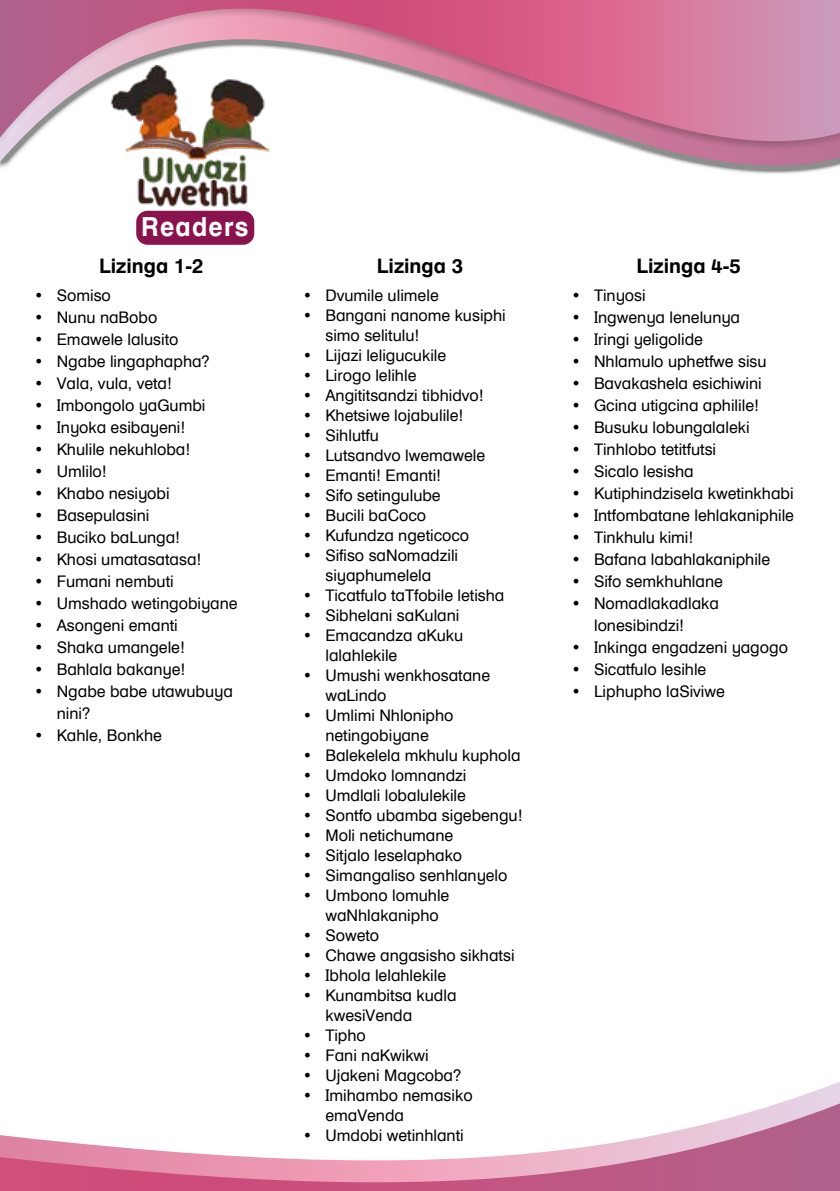
<style>
.page{position:relative;width:840px;height:1191px;background:#fff}
.page>*{position:absolute;margin:0;border:0;box-sizing:border-box;transform-origin:0 0}
.t1{font:700 26.2px "Swis Forall";letter-spacing:.05em;color:#fff;scale:.95 1}
.t2{font:700 20px "Swis Forall";color:#000}
.t3{font:16px/20px "Swis Forall";color:#000}
</style>
<div class="page">
<svg style="left:0;top:1089px;width:839px;height:93px"></svg>
<div style="left:0;top:0;width:839px;height:174px;background:#000;opacity:.75"></div>
<svg style="left:0;top:150px;width:839px;height:15px"></svg>
<div style="left:0;top:0;width:839px;height:150px;background:#000;opacity:.75"></div>
<svg style="left:0;top:9px;width:839px;height:132px"></svg>
<div style="left:136px;top:211px;width:118px;height:34px;background:#89144d;border-radius:11px"></div>
<img style="left:110px;top:65px;width:162px;height:142px">
<h1 class="t1" style="left:141px;top:211px;width:115px">Readers</h1>
<p class="t2" style="left:99px;top:254px;width:106px">Lizinga 1-2</p>
<p class="t3" style="left:34px;top:287px;width:78px">• Somiso</p>
<p class="t3" style="left:34px;top:309px;width:125px">• Nunu naBobo</p>
<p class="t3" style="left:34px;top:331px;width:146px">• Emawele lalusito</p>
<p class="t3" style="left:34px;top:353px;width:177px">• Ngabe lingaphapha?</p>
<p class="t3" style="left:34px;top:375px;width:140px">• Vala, vula, veta!</p>
<p class="t3" style="left:34px;top:397px;width:173px">• Imbongolo yaGumbi</p>
<p class="t3" style="left:34px;top:419px;width:153px">• Inyoka esibayeni!</p>
<p class="t3" style="left:34px;top:441px;width:158px">• Khulile nekuhloba!</p>
<p class="t3" style="left:34px;top:463px;width:74px">• Umlilo!</p>
<p class="t3" style="left:34px;top:485px;width:137px">• Khabo nesiyobi</p>
<p class="t3" style="left:34px;top:507px;width:117px">• Basepulasini</p>
<p class="t3" style="left:34px;top:529px;width:148px">• Buciko baLunga!</p>
<p class="t3" style="left:34px;top:551px;width:169px">• Khosi umatasatasa!</p>
<p class="t3" style="left:34px;top:573px;width:141px">• Fumani nembuti</p>
<p class="t3" style="left:34px;top:595px;width:205px">• Umshado wetingobiyane</p>
<p class="t3" style="left:34px;top:617px;width:145px">• Asongeni emanti</p>
<p class="t3" style="left:34px;top:639px;width:152px">• Shaka umangele!</p>
<p class="t3" style="left:34px;top:661px;width:153px">• Bahlala bakanye!</p>
<p class="t3" style="left:57px;top:682px;width:177px;line-height:22px;text-indent:-23px">• Ngabe babe utawubuya nini?</p>
<p class="t3" style="left:34px;top:727px;width:129px">• Kahle, Bonkhe</p>
<p class="t2" style="left:377px;top:254px;width:88px">Lizinga 3</p>
<p class="t3" style="left:302px;top:287px;width:137px">• Dvumile ulimele</p>
<p class="t3" style="left:325px;top:307px;width:182px;text-indent:-23px">• Bangani nanome kusiphi simo selitulu!</p>
<p class="t3" style="left:302px;top:347px;width:145px">• Lijazi leligucukile</p>
<p class="t3" style="left:302px;top:367px;width:115px">• Lirogo lelihle</p>
<p class="t3" style="left:302px;top:387px;width:183px">• Angititsandzi tibhidvo!</p>
<p class="t3" style="left:302px;top:407px;width:162px">• Khetsiwe lojabulile!</p>
<p class="t3" style="left:302px;top:427px;width:78px">• Sihlutfu</p>
<p class="t3" style="left:302px;top:447px;width:184px">• Lutsandvo lwemawele</p>
<p class="t3" style="left:302px;top:467px;width:140px">• Emanti! Emanti!</p>
<p class="t3" style="left:302px;top:487px;width:139px">• Sifo setingulube</p>
<p class="t3" style="left:302px;top:507px;width:125px">• Bucili baCoco</p>
<p class="t3" style="left:302px;top:527px;width:168px">• Kufundza ngeticoco</p>
<p class="t3" style="left:302px;top:547px;width:157px;text-align:center">• Sifiso saNomadzili siyaphumelela</p>
<p class="t3" style="left:302px;top:587px;width:203px">• Ticatfulo taTfobile letisha</p>
<p class="t3" style="left:302px;top:607px;width:158px">• Sibhelani saKulani</p>
<p class="t3" style="left:325px;top:627px;width:139px;text-indent:-23px">• Emacandza aKuku lalahlekile</p>
<p class="t3" style="left:325px;top:667px;width:166px;text-indent:-23px">• Umushi wenkhosatane waLindo</p>
<p class="t3" style="left:302px;top:707px;width:152px;text-align:center">• Umlimi Nhlonipho netingobiyane</p>
<p class="t3" style="left:302px;top:747px;width:219px">• Balekelela mkhulu kuphola</p>
<p class="t3" style="left:302px;top:767px;width:165px">• Umdoko lomnandzi</p>
<p class="t3" style="left:302px;top:787px;width:165px">• Umdlali lobalulekile</p>
<p class="t3" style="left:302px;top:807px;width:221px">• Sontfo ubamba sigebengu!</p>
<p class="t3" style="left:302px;top:827px;width:152px">• Moli netichumane</p>
<p class="t3" style="left:302px;top:847px;width:161px">• Sitjalo leselaphako</p>
<p class="t3" style="left:302px;top:867px;width:206px">• Simangaliso senhlanyelo</p>
<p class="t3" style="left:325px;top:887px;width:125px;text-indent:-23px">• Umbono lomuhle waNhlakanipho</p>
<p class="t3" style="left:302px;top:927px;width:78px">• Soweto</p>
<p class="t3" style="left:302px;top:947px;width:213px">• Chawe angasisho sikhatsi</p>
<p class="t3" style="left:302px;top:967px;width:145px">• Ibhola lelahlekile</p>
<p class="t3" style="left:325px;top:987px;width:133px;text-indent:-23px">• Kunambitsa kudla kwesiVenda</p>
<p class="t3" style="left:302px;top:1027px;width:65px">• Tipho</p>
<p class="t3" style="left:302px;top:1047px;width:128px">• Fani naKwikwi</p>
<p class="t3" style="left:302px;top:1067px;width:160px">• Ujakeni Magcoba?</p>
<p class="t3" style="left:325px;top:1087px;width:149px;text-indent:-23px">• Imihambo nemasiko emaVenda</p>
<p class="t3" style="left:302px;top:1127px;width:162px">• Umdobi wetinhlanti</p>
<p class="t2" style="left:636px;top:254px;width:106px">Lizinga 4-5</p>
<p class="t3" style="left:571px;top:287px;width:76px">• Tinyosi</p>
<p class="t3" style="left:571px;top:309px;width:170px">• Ingwenya lenelunya</p>
<p class="t3" style="left:571px;top:331px;width:133px">• Iringi yeligolide</p>
<p class="t3" style="left:571px;top:353px;width:197px">• Nhlamulo uphetfwe sisu</p>
<p class="t3" style="left:571px;top:375px;width:192px">• Bavakashela esichiwini</p>
<p class="t3" style="left:571px;top:397px;width:189px">• Gcina utigcina aphilile!</p>
<p class="t3" style="left:571px;top:419px;width:180px">• Busuku lobungalaleki</p>
<p class="t3" style="left:571px;top:441px;width:146px">• Tinhlobo tetitfutsi</p>
<p class="t3" style="left:571px;top:463px;width:124px">• Sicalo lesisha</p>
<p class="t3" style="left:571px;top:485px;width:223px">• Kutiphindzisela kwetinkhabi</p>
<p class="t3" style="left:571px;top:507px;width:224px">• Intfombatane lehlakaniphile</p>
<p class="t3" style="left:571px;top:529px;width:124px">• Tinkhulu kimi!</p>
<p class="t3" style="left:571px;top:551px;width:200px">• Bafana labahlakaniphile</p>
<p class="t3" style="left:571px;top:573px;width:153px">• Sifo semkhuhlane</p>
<p class="t3" style="left:593px;top:594px;width:126px;line-height:22px;text-indent:-23px">• Nomadlakadlaka lonesibindzi!</p>
<p class="t3" style="left:571px;top:639px;width:218px">• Inkinga engadzeni yagogo</p>
<p class="t3" style="left:571px;top:661px;width:136px">• Sicatfulo lesihle</p>
<p class="t3" style="left:571px;top:683px;width:155px">• Liphupho laSiviwe</p>
</div>
